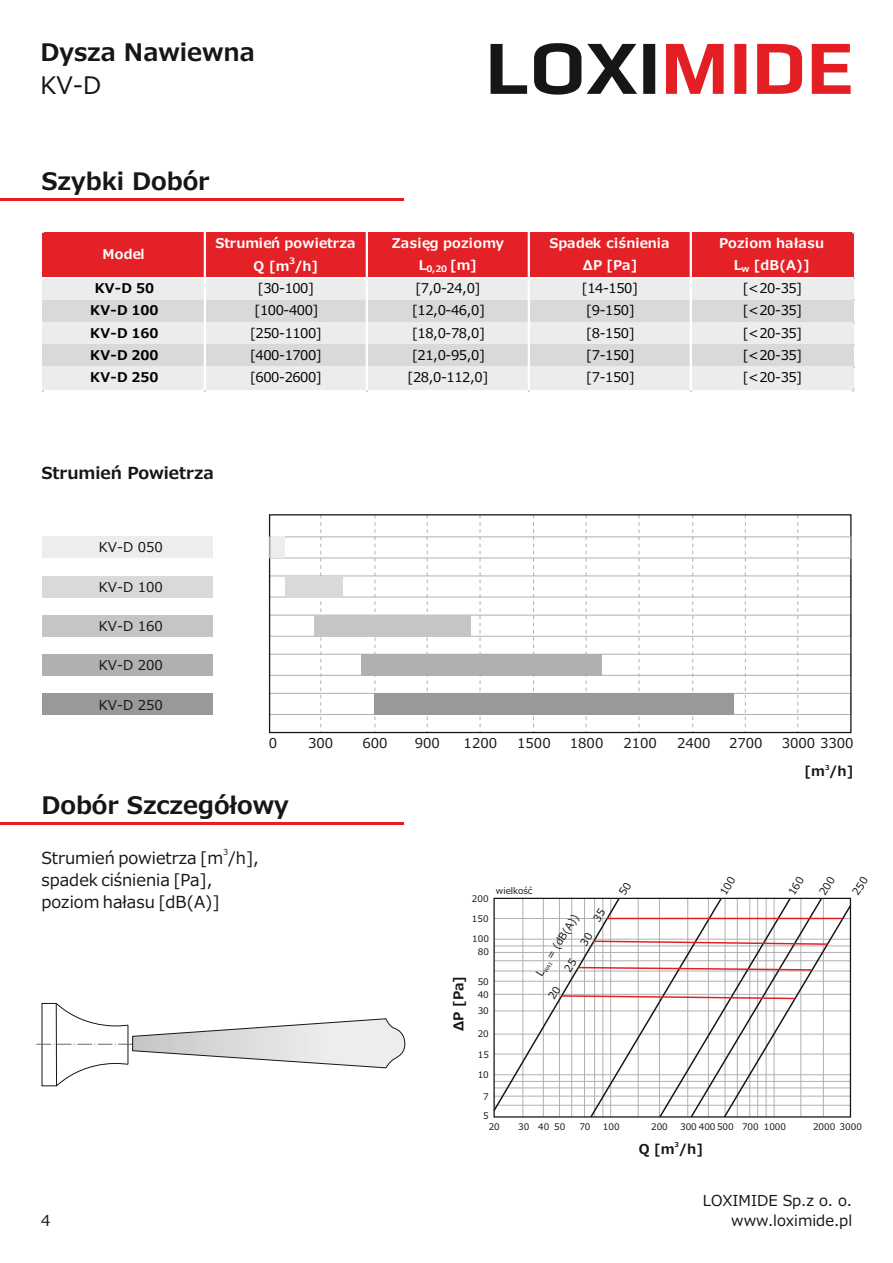
<style>
.page{position:relative;width:893px;height:1263px;background:#fff}
.page>*{position:absolute;margin:0;border:0;box-sizing:border-box;transform-origin:0 0}
.t1{font:700 24px "Meiryo";color:#151616}
.t2{font:24px "Meiryo";color:#151616}
.t3{font:16.5px/22.2px "Meiryo";color:#151616}
.t4{font:700 16.5px "Meiryo";color:#151616}
.t5{font:15px "Meiryo";color:#151616}
.t6{font:13.5px "Meiryo";color:#151616}
.t7{font:700 13.5px "Meiryo";color:#151616}
.t8{font:13.35px "Meiryo";letter-spacing:-.035em;color:#000}
.t9{font:700 13.35px/22.2px "Meiryo";letter-spacing:.02em;color:#fff;text-align:center}
.t10{font:700 13.35px/23.4px "Meiryo";color:#fff;text-align:center}
.t11{font:700 13.35px "Meiryo";letter-spacing:-.005em;color:#000}
.t12{font:10.5px "Meiryo";color:#151616}
.t13{font:9px/19.5px "Meiryo";color:#151616}
.t14{font:700 8.85px "Meiryo";color:#fff}
.t15{font:8.25px "Meiryo";color:#151616}
.t16{font:700 6.75px "Meiryo";color:#151616}
</style>
<div class="page">
<hr style="left:0;top:199px;width:404px;height:2px;background:#e31f24">
<svg style="left:491px;top:43px;width:164px;height:52px"></svg>
<svg style="left:666px;top:44px;width:185px;height:50px"></svg>
<div style="left:42px;top:232px;width:811px;height:47px;background:#e32126"></div>
<div style="left:42px;top:278px;width:811px;height:23px;background:#ebeded"></div>
<div style="left:42px;top:300px;width:811px;height:23px;background:#d9d9d9"></div>
<div style="left:42px;top:322px;width:811px;height:23px;background:#ebeded"></div>
<div style="left:42px;top:344px;width:811px;height:24px;background:#d9d9d9"></div>
<div style="left:42px;top:367px;width:811px;height:23px;background:#ebeded"></div>
<hr style="left:42px;top:277px;width:811px;height:1px;background:#fff">
<hr style="left:42px;top:278px;width:811px;height:1px;background:#fff">
<hr style="left:204px;top:232px;width:1px;height:158px;background:#fff">
<hr style="left:366px;top:232px;width:1px;height:158px;background:#fff">
<hr style="left:528px;top:232px;width:1px;height:158px;background:#fff">
<hr style="left:690px;top:232px;width:1px;height:158px;background:#fff">
<svg style="left:586px;top:516px;width:1px;height:212px"></svg>
<div style="left:43px;top:693px;width:170px;height:21px;background:#999"></div>
<div style="left:43px;top:654px;width:170px;height:21px;background:#afb0b0"></div>
<div style="left:43px;top:615px;width:170px;height:21px;background:#c5c5c5"></div>
<div style="left:43px;top:576px;width:170px;height:21px;background:#d9d9da"></div>
<svg style="left:321px;top:516px;width:1px;height:211px"></svg>
<svg style="left:375px;top:516px;width:1px;height:211px"></svg>
<svg style="left:480px;top:516px;width:1px;height:212px"></svg>
<svg style="left:427px;top:516px;width:1px;height:212px"></svg>
<svg style="left:533px;top:516px;width:1px;height:212px"></svg>
<svg style="left:639px;top:516px;width:1px;height:212px"></svg>
<svg style="left:692px;top:516px;width:1px;height:212px"></svg>
<div style="left:269px;top:615px;width:582px;height:21px;border:1px solid #afb0b0"></div>
<div style="left:269px;top:576px;width:582px;height:21px;border:1px solid #afb0b0"></div>
<div style="left:269px;top:693px;width:582px;height:22px;border:1px solid #afb0b0"></div>
<div style="left:269px;top:654px;width:582px;height:21px;border:1px solid #afb0b0"></div>
<svg style="left:745px;top:516px;width:1px;height:212px"></svg>
<svg style="left:797px;top:516px;width:1px;height:212px"></svg>
<div style="left:314px;top:615px;width:157px;height:21px;background:#c5c5c5"></div>
<div style="left:285px;top:576px;width:58px;height:21px;background:#d9d9da"></div>
<div style="left:374px;top:693px;width:359px;height:21px;background:#999"></div>
<div style="left:362px;top:654px;width:240px;height:21px;background:#afb0b0"></div>
<div style="left:269px;top:514px;width:582px;height:219px;border:1px solid #151616"></div>
<div style="left:269px;top:537px;width:582px;height:21px;border:1px solid #afb0b0"></div>
<div style="left:271px;top:537px;width:14px;height:21px;background:#eceded"></div>
<div style="left:43px;top:537px;width:170px;height:21px;background:#eceded"></div>
<hr style="left:0;top:822px;width:404px;height:2px;background:#e31f24">
<svg style="left:37px;top:1002px;width:368px;height:85px"></svg>
<svg style="left:493px;top:897px;width:359px;height:221px"></svg>
<h1 class="t1" style="left:40px;top:40px;width:216px">Dysza Nawiewna</h1>
<h1 class="t2" style="left:40px;top:73px;width:62px">KV-D</h1>
<h1 class="t1" style="left:41px;top:169px;width:170px">Szybki Dobór</h1>
<p class="t9" style="left:103px;top:243px;width:44px">Model</p>
<p class="t10" style="left:215px;top:231px;width:142px">Strumień powietrza<br>Q [m /h]</p>
<p class="t14" style="left:289px;top:257px;width:8px">3</p>
<p class="t9" style="left:392px;top:231px;width:114px">Zasięg poziomy<br>L<sub>0,20</sub> [m]</p>
<p class="t10" style="left:549px;top:231px;width:122px;line-height:22.2px">Spadek ciśnienia<br>ΔP [Pa]</p>
<p class="t9" style="left:719px;top:231px;width:107px">Poziom hałasu<br>L<sub>w</sub> [dB(A)]</p>
<p class="t11" style="left:95px;top:281px;width:61px">KV-D 50</p>
<p class="t8" style="left:258px;top:281px;width:58px">[30-100]</p>
<p class="t8" style="left:415px;top:281px;width:67px">[7,0-24,0]</p>
<p class="t8" style="left:582px;top:281px;width:58px">[14-150]</p>
<p class="t8" style="left:743px;top:281px;width:61px">[&lt;20-35]</p>
<p class="t11" style="left:90px;top:304px;width:70px">KV-D 100</p>
<p class="t8" style="left:254px;top:304px;width:65px">[100-400]</p>
<p class="t8" style="left:412px;top:304px;width:74px">[12,0-46,0]</p>
<p class="t8" style="left:586px;top:304px;width:50px">[9-150]</p>
<p class="t8" style="left:743px;top:304px;width:61px">[&lt;20-35]</p>
<p class="t11" style="left:90px;top:326px;width:70px">KV-D 160</p>
<p class="t8" style="left:250px;top:326px;width:73px">[250-1100]</p>
<p class="t8" style="left:412px;top:326px;width:74px">[18,0-78,0]</p>
<p class="t8" style="left:586px;top:326px;width:50px">[8-150]</p>
<p class="t8" style="left:743px;top:326px;width:61px">[&lt;20-35]</p>
<p class="t11" style="left:90px;top:348px;width:70px">KV-D 200</p>
<p class="t8" style="left:250px;top:348px;width:73px">[400-1700]</p>
<p class="t8" style="left:412px;top:348px;width:74px">[21,0-95,0]</p>
<p class="t8" style="left:586px;top:348px;width:50px">[7-150]</p>
<p class="t8" style="left:743px;top:348px;width:61px">[&lt;20-35]</p>
<p class="t11" style="left:90px;top:370px;width:70px">KV-D 250</p>
<p class="t8" style="left:250px;top:370px;width:73px">[600-2600]</p>
<p class="t8" style="left:408px;top:370px;width:82px">[28,0-112,0]</p>
<p class="t8" style="left:586px;top:370px;width:50px">[7-150]</p>
<p class="t8" style="left:743px;top:370px;width:61px">[&lt;20-35]</p>
<p class="t4" style="left:41px;top:465px;width:174px">Strumień Powietrza</p>
<p class="t6" style="left:99px;top:541px;width:65px">KV-D 050</p>
<p class="t6" style="left:99px;top:580px;width:65px">KV-D 100</p>
<p class="t6" style="left:99px;top:619px;width:65px">KV-D 160</p>
<p class="t6" style="left:99px;top:658px;width:65px">KV-D 200</p>
<p class="t6" style="left:99px;top:698px;width:65px">KV-D 250</p>
<p class="t6" style="left:269px;top:736px;width:10px">0</p>
<p class="t6" style="left:308px;top:736px;width:27px">300</p>
<p class="t6" style="left:363px;top:736px;width:27px">600</p>
<p class="t6" style="left:415px;top:736px;width:27px">900</p>
<p class="t6" style="left:464px;top:736px;width:35px">1200</p>
<p class="t6" style="left:517px;top:736px;width:35px">1500</p>
<p class="t6" style="left:570px;top:736px;width:35px">1800</p>
<p class="t6" style="left:623px;top:736px;width:35px">2100</p>
<p class="t6" style="left:677px;top:736px;width:35px">2400</p>
<h1 class="t1" style="left:41px;top:793px;width:249px">Dobór Szczegółowy</h1>
<p class="t15" style="left:223px;top:848px;width:7px">3</p>
<p class="t3" style="left:41px;top:846px;width:219px">Strumień powietrza [m /h], spadek ciśnienia [Pa], poziom hałasu [dB(A)]</p>
<p class="t13" style="left:496px;top:880px;width:38px">wielkość</p>
<p class="t13" style="left:472px;top:889px;width:18px">200<br>150</p>
<p class="t13" style="left:472px;top:929px;width:18px">100</p>
<p class="t13" style="left:478px;top:975px;width:13px;line-height:13px">50<br>40</p>
<p class="t13" style="left:478px;top:1001px;width:13px">30</p>
<p class="t13" style="left:478px;top:1023px;width:13px">20</p>
<p class="t13" style="left:478px;top:1044px;width:13px">15</p>
<p class="t13" style="left:478px;top:1065px;width:13px">10</p>
<p class="t13" style="left:483px;top:1106px;width:7px">5</p>
<p class="t13" style="left:478px;top:942px;width:13px">80</p>
<p class="t7" style="left:452px;top:1031px;width:56px;rotate:-90deg">ΔP [Pa]</p>
<p class="t13" style="left:483px;top:1087px;width:7px">7</p>
<p class="t12" style="left:544px;top:955px;width:53px;rotate:-58deg">= (dB(A))</p>
<p class="t6" style="left:729px;top:736px;width:35px">2700</p>
<p class="t6" style="left:782px;top:736px;width:73px">3000 3300</p>
<p class="t16" style="left:825px;top:764px;width:6px">3</p>
<p class="t7" style="left:804px;top:765px;width:50px">[m /h]</p>
<p class="t13" style="left:489px;top:1117px;width:13px">20</p>
<p class="t13" style="left:518px;top:1117px;width:49px">30 40 50</p>
<p class="t13" style="left:579px;top:1117px;width:13px">70</p>
<p class="t13" style="left:603px;top:1117px;width:18px">100</p>
<p class="t13" style="left:651px;top:1117px;width:18px">200</p>
<p class="t13" style="left:680px;top:1117px;width:107px">300 400 500 700 1000</p>
<p class="t13" style="left:813px;top:1117px;width:50px">2000 3000</p>
<p class="t16" style="left:675px;top:1141px;width:6px">3</p>
<p class="t7" style="left:639px;top:1142px;width:66px">Q [m /h]</p>
<p class="t5" style="left:703px;top:1193px;width:151px">LOXIMIDE Sp.z o. o.</p>
<p class="t5" style="left:41px;top:1213px;width:11px">4</p>
<p class="t5" style="left:731px;top:1213px;width:122px">www.loximide.pl</p>
</div>
